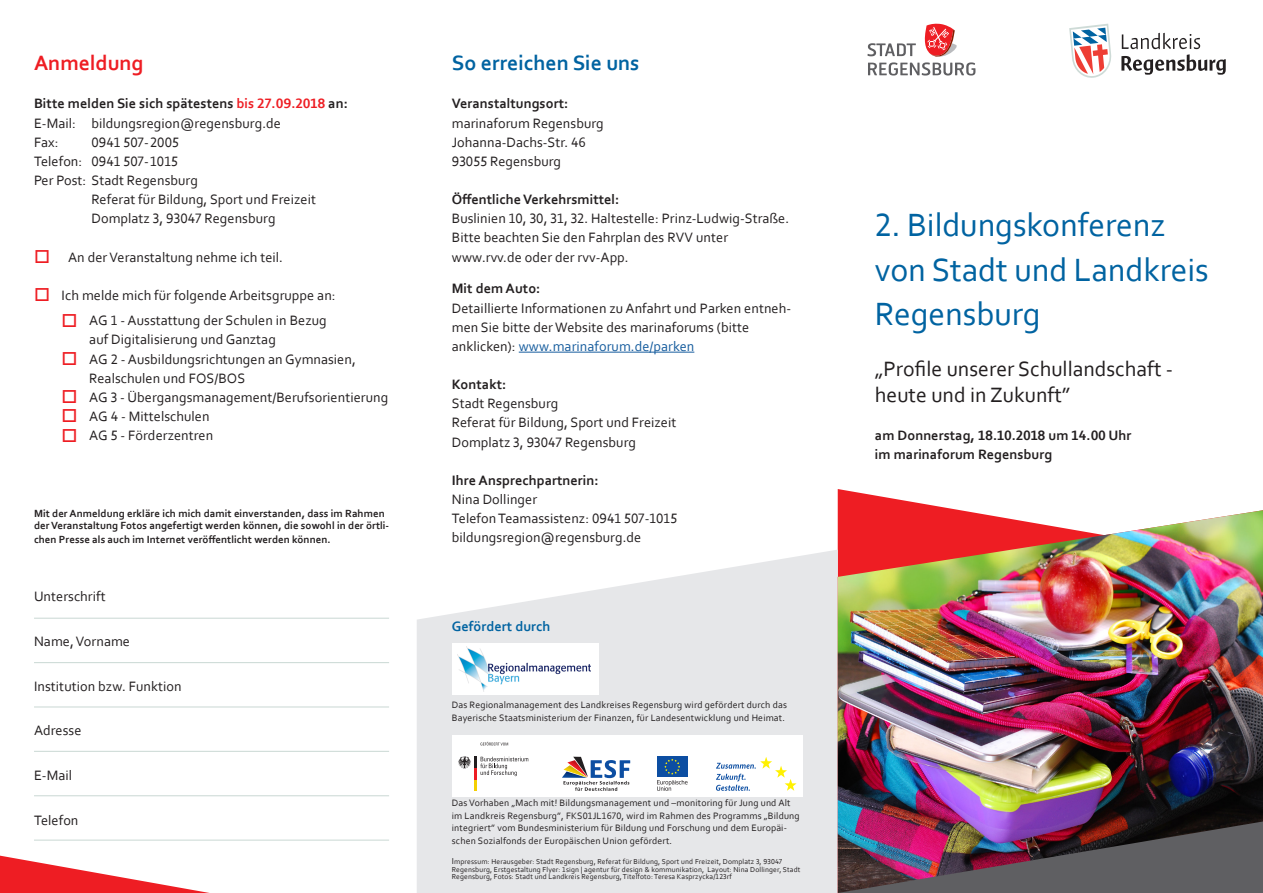
<style>
.page{position:relative;width:1263px;height:893px;background:#fff}
.page>*{position:absolute;margin:0;border:0;box-sizing:border-box;transform-origin:0 0}
.t1{font:33.75px/44.7px "Corbel";letter-spacing:-.005em;color:#0063a1}
.H5-Head{font:21.75px/25.5px "Corbel";color:#231f20}
.H5-Text{font:700 21.75px "Corbel";color:#0063a1}
.H5-Text-2{font:700 21.75px "Corbel";color:#ee1d23}
.t2{font:14.25px/19.2px "Corbel";letter-spacing:.005em;color:#231f20}
.t3{font:700 14.25px/19.2px "Corbel";letter-spacing:.005em;color:#231f20}
.t4{font:700 14.25px "Corbel";letter-spacing:.005em;color:#0063a1}
.t5{font:700 10.8px/13.2px "Corbel";letter-spacing:.005em;color:#231f20}
.Marginaltext{font:9.75px/12.8px "Corbel";letter-spacing:.015em;color:#231f20}
.Marginaltext-2{font:7.5px/7.5px "Corbel";letter-spacing:.015em;color:#231f20}
.s1{color:#ee1d23}
.s2{font-weight:700}
.s3{color:#175d9e}
.s4{font-size:9px}
</style>
<div class="page">
<svg style="left:1121px;top:33px;width:105px;height:42px"></svg>
<svg style="left:1069px;top:24px;width:43px;height:54px"></svg>
<svg style="left:838px;top:489px;width:121px;height:21px"></svg>
<svg style="left:0;top:856px;width:209px;height:37px"></svg>
<svg style="left:417px;top:550px;width:421px;height:343px;background:#e9e9eb"></svg>
<img style="left:838px;top:510px;width:425px;height:311px">
<img style="left:838px;top:821px;width:425px;height:72px">
<hr style="left:519px;top:352px;width:175px;height:1px;background:#175d9e">
<hr style="left:34px;top:618px;width:355px;height:1px;background:#cfdcd8">
<hr style="left:34px;top:662px;width:355px;height:1px;background:#cfdcd8">
<hr style="left:34px;top:706px;width:355px;height:1px;background:#cfdcd8">
<hr style="left:34px;top:751px;width:355px;height:1px;background:#cfdcd8">
<hr style="left:34px;top:795px;width:355px;height:1px;background:#cfdcd8">
<hr style="left:34px;top:839px;width:355px;height:2px;background:#cfdcd8">
<svg style="left:867px;top:23px;width:108px;height:53px"></svg>
<div style="left:452px;top:644px;width:146px;height:51px;background:#fff"></div>
<img style="left:457px;top:647px;width:134px;height:45px">
<div style="left:452px;top:735px;width:351px;height:62px;background:#fff"></div>
<svg style="left:657px;top:780px;width:30px;height:11px"></svg>
<div style="left:657px;top:757px;width:30px;height:20px;background:#0c4ea2"></div>
<svg style="left:664px;top:759px;width:16px;height:15px"></svg>
<svg style="left:716px;top:757px;width:80px;height:34px"></svg>
<svg style="left:562px;top:757px;width:68px;height:34px"></svg>
<svg style="left:458px;top:756px;width:70px;height:35px"></svg>
<svg style="left:480px;top:742px;width:28px;height:3px"></svg>
<p class="H5-Text-2" style="left:34px;top:49px;width:111px">Anmeldung</p>
<p class="t3" style="left:34px;top:94px;width:315px">Bitte melden Sie sich spätestens <span class="s1">bis 27.09.2018</span> an:</p>
<p class="t2" style="left:34px;top:113px;width:248px">E-Mail: bildungsregion@regensburg.de<br>Fax:</p>
<p class="t2" style="left:91px;top:132px;width:89px">0941 507-2005</p>
<p class="t2" style="left:34px;top:151px;width:146px">Telefon: 0941 507-1015</p>
<p class="t2" style="left:34px;top:170px;width:166px">Per Post: Stadt Regensburg</p>
<p class="t2" style="left:91px;top:189px;width:226px">Referat für Bildung, Sport und Freizeit</p>
<p class="t2" style="left:91px;top:209px;width:186px">Domplatz 3, 93047 Regensburg</p>
<p class="t2" style="left:34px;top:247px;width:250px"><span class="s1">□</span> An der Veranstaltung nehme ich teil.</p>
<p class="t2" style="left:34px;top:285px;width:303px"><span class="s1">□</span> Ich melde mich für folgende Arbeitsgruppe an:</p>
<p class="t2" style="left:89px;top:311px;width:239px;text-indent:-28px"><span class="s1">□</span> AG 1 - Ausstattung der Schulen in Bezug auf Digitalisierung und Ganztag</p>
<p class="t2" style="left:89px;top:349px;width:268px;text-indent:-28px"><span class="s1">□</span> AG 2 - Ausbildungsrichtungen an Gymnasien,<br>Realschulen und FOS/BOS</p>
<p class="t2" style="left:62px;top:387px;width:328px"><span class="s1">□</span> AG 3 - Übergangsmanagement/Berufsorientierung</p>
<p class="t2" style="left:62px;top:406px;width:149px"><span class="s1">□</span> AG 4 - Mittelschulen</p>
<p class="t2" style="left:62px;top:425px;width:153px"><span class="s1">□</span> AG 5 - Förderzentren</p>
<p class="t5" style="left:34px;top:506px;width:357px">Mit der Anmeldung erkläre ich mich damit einverstanden, dass im Rahmen der Veranstaltung Fotos angefertigt werden können, die sowohl in der örtli&shy;chen Presse als auch im Internet veröffentlicht werden können.</p>
<p class="t2" style="left:34px;top:587px;width:73px">Unterschrift</p>
<p class="t2" style="left:34px;top:631px;width:97px">Name, Vorname</p>
<p class="t2" style="left:34px;top:676px;width:149px">Institution bzw. Funktion</p>
<p class="t2" style="left:34px;top:721px;width:49px">Adresse</p>
<p class="t2" style="left:34px;top:765px;width:40px">E-Mail</p>
<p class="t2" style="left:34px;top:810px;width:46px">Telefon</p>
<p class="H5-Text" style="left:452px;top:49px;width:189px">So erreichen Sie uns</p>
<p class="t3" style="left:452px;top:94px;width:118px">Veranstaltungsort:</p>
<p class="t2" style="left:452px;top:113px;width:154px">marinaforum Regensburg<br>Johanna-Dachs-Str. 46<br>93055 Regensburg</p>
<p class="t2" style="left:452px;top:189px;width:339px"><span class="s2">Öffentliche Verkehrsmittel:<br></span>Buslinien 10, 30, 31, 32. Haltestelle: Prinz-Ludwig-Straße.<br>Bitte beachten Sie den Fahrplan des RVV unter www.rvv.de oder der rvv-App.</p>
<p class="t2" style="left:452px;top:279px;width:341px"><span class="s2">Mit dem Auto:<br></span>Detaillierte Informationen zu Anfahrt und Parken entneh&shy;men Sie bitte der Website des marinaforums (bitte anklicken): <span class="s3">www.marinaforum.de/parken</span></p>
<p class="t3" style="left:452px;top:374px;width:56px">Kontakt:</p>
<p class="t2" style="left:452px;top:394px;width:226px">Stadt Regensburg<br>Referat für Bildung, Sport und Freizeit</p>
<p class="t2" style="left:452px;top:432px;width:186px">Domplatz 3, 93047 Regensburg</p>
<p class="t2" style="left:452px;top:470px;width:227px"><span class="s2">Ihre Ansprechpartnerin:<br></span>Nina Dollinger<br>Telefon Teamassistenz: 0941 507-1015 bildungsregion@regensburg.de</p>
<p class="t4" style="left:452px;top:618px;width:100px">Gefördert durch</p>
<p class="Marginaltext" style="left:452px;top:698px;width:337px">Das Regionalmanagement des Landkreises Regensburg wird gefördert durch das<br>Bayerische Staatsministerium der Finanzen, für Landesentwicklung und Heimat.</p>
<p class="Marginaltext" style="left:452px;top:796px;width:349px">Das Vorhaben „Mach mit! Bildungsmanagement und –monitoring für Jung und Alt im Landkreis Regensburg”, FKS01JL1670, wird im Rahmen des Programms „Bildung integriert” vom Bundesministerium für Bildung und Forschung und dem Europäi&shy;schen Sozialfonds der Europäischen Union gefördert.</p>
<p class="Marginaltext-2" style="left:452px;top:858px;width:350px"><span class="s4">I</span>mpressum: Herausgeber: Stadt Regensburg, Referat für Bildung, Sport und Freizeit, Domplatz 3, 93047<br>Regensburg, Erstgestaltung Flyer: 1sign | agentur für design &amp; kommunikation, Layout: Nina Dollinger, Stadt<br>Regensburg, Fotos: Stadt und Landkreis Regensburg, Titelfoto: Teresa Kasprzycka/123rf</p>
<h4 class="t1" style="left:875px;top:202px;width:335px">2. Bildungskonferenz von Stadt und Landkreis<br>Regensburg</h4>
<p class="H5-Head" style="left:875px;top:356px;width:300px">„Profile unserer Schullandschaft - heute und in Zukunft”</p>
<p class="t3" style="left:875px;top:425px;width:258px">am Donnerstag, 18.10.2018 um 14.00 Uhr im marinaforum Regensburg</p>
</div>
